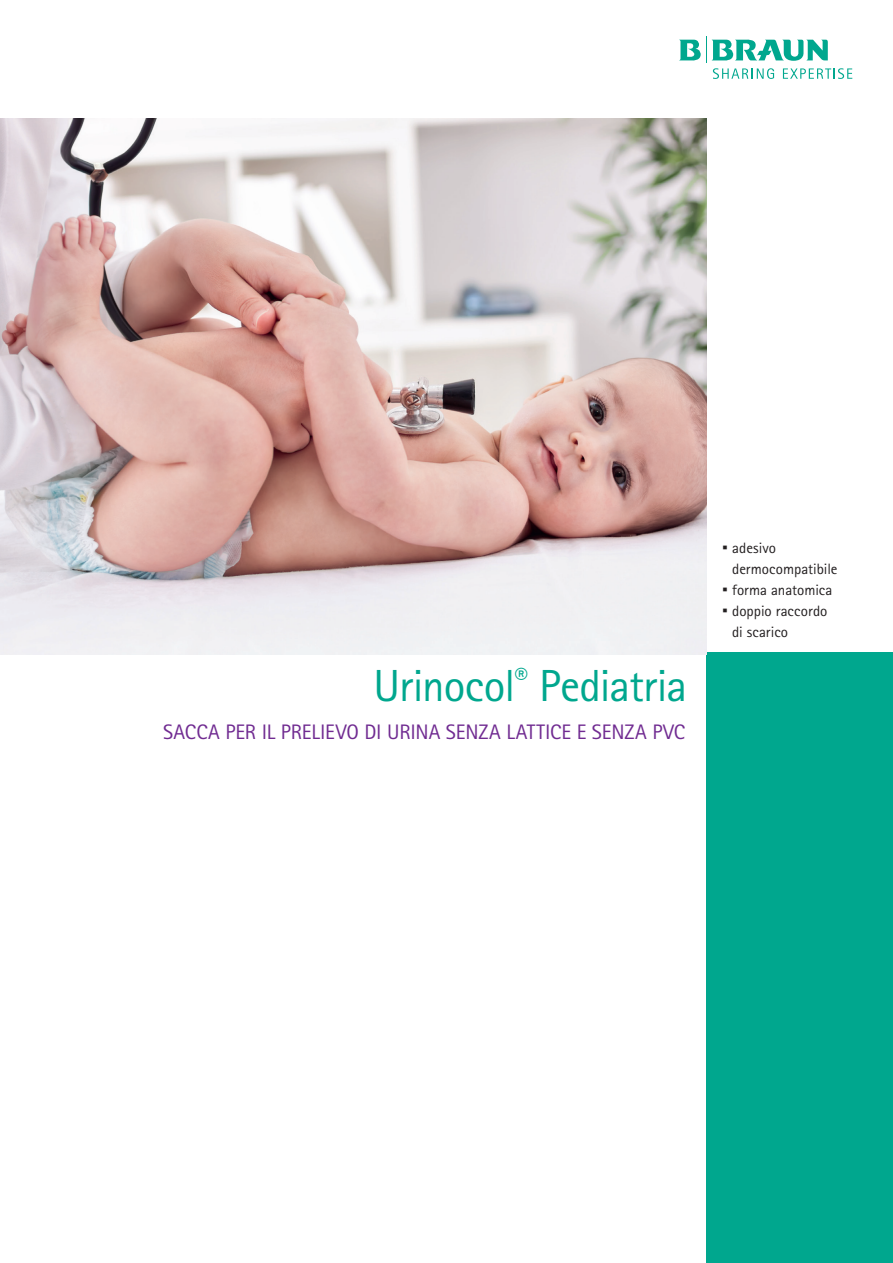
<style>
.page{position:relative;width:893px;height:1263px;background:#fff}
.page>*{position:absolute;margin:0;border:0;box-sizing:border-box;transform-origin:0 0}
.t1{font:45px "Rotis Sans Serif Pro";letter-spacing:-.02em;color:#00a78e}
.t2{font:21px "Rotis Sans Serif Pro";letter-spacing:-.005em;color:#702b91}
.t3{font:15px "Rotis Sans Serif Pro";color:#231f20}
.s1{font-weight:800;font-size:30px}
</style>
<div class="page">
<svg style="left:679px;top:37px;width:173px;height:42px"></svg>
<div style="left:706px;top:653px;width:187px;height:610px;background:#00a78e"></div>
<img style="left:0;top:119px;width:706px;height:536px">
<h1 class="t1" style="left:373px;top:659px;width:315px">Urinocol<sup>®</sup> Pediatria</h1>
<h2 class="t2" style="left:163px;top:719px;width:523px">SACCA PER IL PRELIEVO DI URINA SENZA LATTICE E SENZA PVC</h2>
<p class="t3" style="left:721px;top:539px;width:56px"><span class="s1">·</span> adesivo</p>
<p class="t3" style="left:732px;top:560px;width:107px">dermocompatibile</p>
<p class="t3" style="left:721px;top:581px;width:112px"><span class="s1">·</span> forma anatomica</p>
<p class="t3" style="left:721px;top:602px;width:107px"><span class="s1">·</span> doppio raccordo</p>
<p class="t3" style="left:732px;top:623px;width:57px">di scarico</p>
</div>
